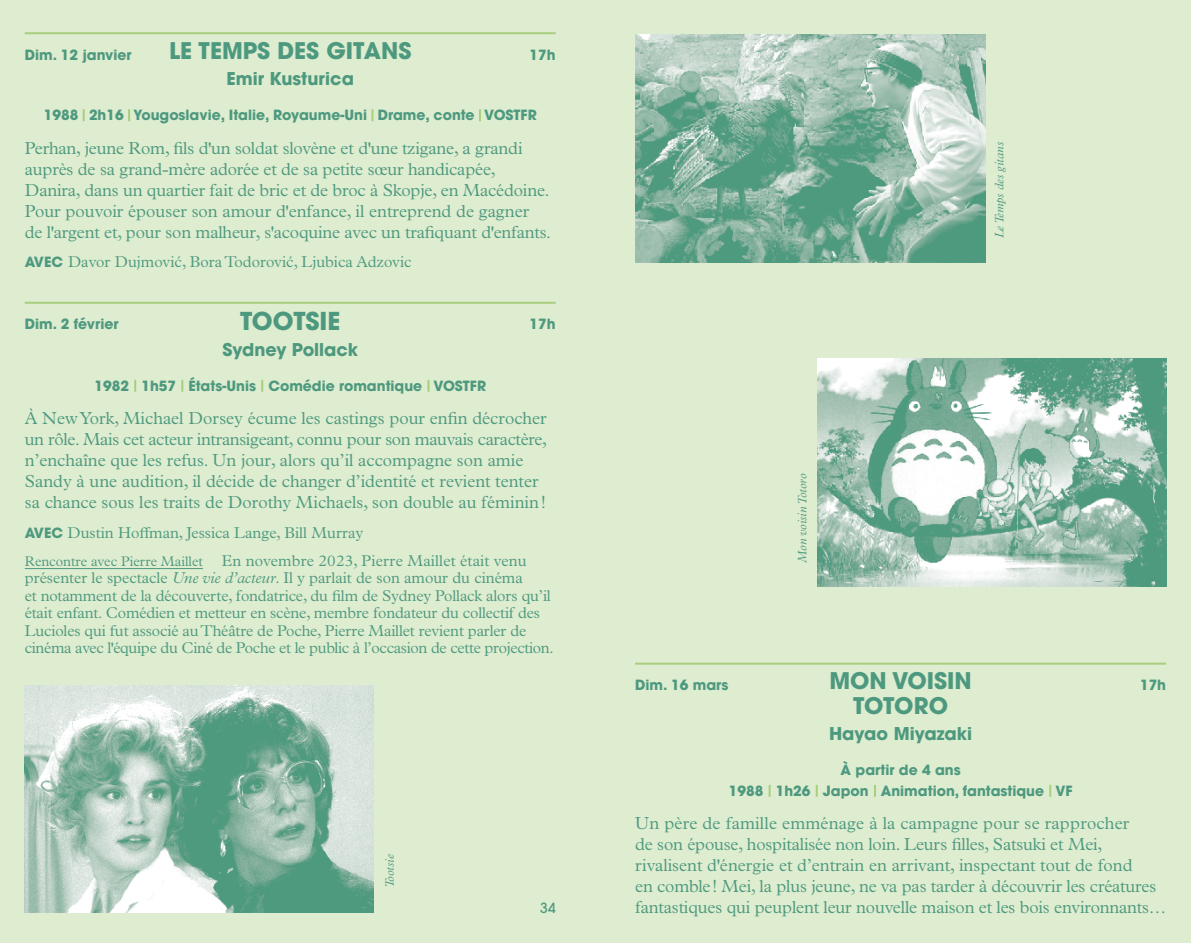
<style>
.page{position:relative;width:1191px;height:943px;background:#deeccf}
.page>*{position:absolute;margin:0;border:0;box-sizing:border-box;transform-origin:0 0}
.t1{font:700 24.5px "ITC Avant Garde Pro";color:#4d997f}
.t2{font:700 22.75px/24.5px "ITC Avant Garde Pro";color:#4d997f;text-align:center}
.t3{font:300 17.5px/21px "Plantin MT Pro";letter-spacing:-.01em;color:#4d997f}
.t4{font:700 17.5px "ITC Avant Garde Pro";color:#4d997f}
.t5{font:300 15.75px/17.5px "Plantin MT Pro";letter-spacing:-.01em;color:#4d997f}
.t6{font:700 14px/21px "ITC Avant Garde Pro";color:#4d997f;text-align:center}
.t7{font:500 14px "ITC Avant Garde Pro";color:#4d997f}
.t8{font:italic 300 12.25px "Plantin MT Pro";color:#4d997f}
.s1{font-family:"ITC Avant Garde Pro";font-weight:700;font-size:14px}
.s2{font-size:14px}
.s3{font-style:italic}
</style>
<div class="page">
<svg style="left:83px;top:109px;width:2px;height:12px"></svg>
<svg style="left:128px;top:109px;width:2px;height:12px"></svg>
<svg style="left:371px;top:109px;width:2px;height:12px"></svg>
<svg style="left:479px;top:109px;width:2px;height:12px"></svg>
<hr style="left:25px;top:32px;width:531px;height:2px;background:#a8ce7e">
<img style="left:25px;top:685px;width:349px;height:228px">
<hr style="left:25px;top:568px;width:178px;height:1px;background:#4d997f">
<svg style="left:134px;top:380px;width:2px;height:12px"></svg>
<svg style="left:181px;top:380px;width:2px;height:12px"></svg>
<svg style="left:261px;top:380px;width:2px;height:12px"></svg>
<svg style="left:427px;top:380px;width:2px;height:12px"></svg>
<hr style="left:25px;top:302px;width:531px;height:2px;background:#a8ce7e">
<img style="left:635px;top:35px;width:350px;height:228px">
<hr style="left:635px;top:662px;width:531px;height:2px;background:#a8ce7e">
<svg style="left:768px;top:784px;width:2px;height:12px"></svg>
<svg style="left:815px;top:784px;width:2px;height:12px"></svg>
<svg style="left:874px;top:784px;width:2px;height:12px"></svg>
<svg style="left:1049px;top:784px;width:2px;height:12px"></svg>
<img style="left:817px;top:358px;width:349px;height:229px">
<h2 class="t2" style="left:169px;top:38px;width:244px">LE TEMPS DES GITANS</h2>
<p class="t4" style="left:227px;top:67px;width:129px">Emir Kusturica</p>
<p class="t6" style="left:44px;top:104px;width:494px">1988 2h16 Yougoslavie, Italie, Royaume-Uni Drame, conte VOSTFR</p>
<p class="t3" style="left:25px;top:137px;width:528px">Perhan, jeune Rom, fils d'un soldat slovène et d'une tzigane, a grandi auprès de sa grand-mère adorée et de sa petite sœur handicapée, Danira, dans un quartier fait de bric et de broc à Skopje, en Macédoine.<br>Pour pouvoir épouser son amour d'enfance, il entreprend de gagner de l'argent et, pour son malheur, s'acoquine avec un trafiquant d'enfants.</p>
<p class="t5" style="left:25px;top:253px;width:388px"><span class="s1">AVEC</span> Davor Dujmović, Bora Todorović, Ljubica Adzovic</p>
<p class="t6" style="left:25px;top:44px;width:108px">Dim. 12 janvier</p>
<p class="t6" style="left:529px;top:44px;width:28px">17h</p>
<h1 class="t1" style="left:240px;top:304px;width:102px">TOOTSIE</h1>
<p class="t4" style="left:222px;top:338px;width:137px">Sydney Pollack</p>
<p class="t6" style="left:94px;top:375px;width:393px">1982 1h57 États-Unis Comédie romantique VOSTFR</p>
<p class="t3" style="left:25px;top:408px;width:524px">À New York, Michael Dorsey écume les castings pour enfin décrocher un rôle. Mais cet acteur intransigeant, connu pour son mauvais caractère, n’enchaîne que les refus. Un jour, alors qu’il accompagne son amie Sandy à une audition, il décide de changer d’identité et revient tenter sa chance sous les traits de Dorothy Michaels, son double au féminin!</p>
<p class="t5" style="left:25px;top:518px;width:503px;line-height:28px"><span class="s1">AVEC</span> Dustin Hoffman, Jessica Lange, Bill Murray<br><span class="s2">Rencontre avec Pierre Maillet</span> En novembre 2023, Pierre Maillet était venu</p>
<p class="t5" style="left:25px;top:569px;width:530px">présenter le spectacle <span class="s3">Une vie d’acteur</span>. Il y parlait de son amour du cinéma<br>et notamment de la découverte, fondatrice, du film de Sydney Pollack alors qu’il était enfant. Comédien et metteur en scène, membre fondateur du collectif des Lucioles qui fut associé au Théâtre de Poche, Pierre Maillet revient parler de cinéma avec l'équipe du Ciné de Poche et le public à l’occasion de cette projection.</p>
<p class="t6" style="left:25px;top:313px;width:95px">Dim. 2 février</p>
<p class="t6" style="left:529px;top:313px;width:28px">17h</p>
<p class="t8" style="left:383px;top:888px;width:35px;rotate:-90deg">Tootsie</p>
<p class="t7" style="left:540px;top:899px;width:17px">34</p>
<p class="t8" style="left:795px;top:563px;width:91px;rotate:-90deg">Mon voisin Totoro</p>
<p class="t8" style="left:992px;top:238px;width:98px;rotate:-90deg">Le Temps des gitans</p>
<h2 class="t2" style="left:829px;top:668px;width:144px">MON VOISIN<br>TOTORO</h2>
<p class="t4" style="left:829px;top:721px;width:145px">Hayao Miyazaki</p>
<p class="t6" style="left:729px;top:759px;width:345px">À partir de 4 ans<br>1988 1h26 Japon Animation, fantastique VF</p>
<p class="t3" style="left:635px;top:812px;width:532px">Un père de famille emménage à la campagne pour se rapprocher<br>de son épouse, hospitalisée non loin. Leurs filles, Satsuki et Mei, rivalisent d'énergie et d’entrain en arrivant, inspectant tout de fond<br>en comble! Mei, la plus jeune, ne va pas tarder à découvrir les créatures fantastiques qui peuplent leur nouvelle maison et les bois environnants…</p>
<p class="t6" style="left:635px;top:674px;width:95px">Dim. 16 mars</p>
<p class="t6" style="left:1140px;top:674px;width:28px">17h</p>
</div>
